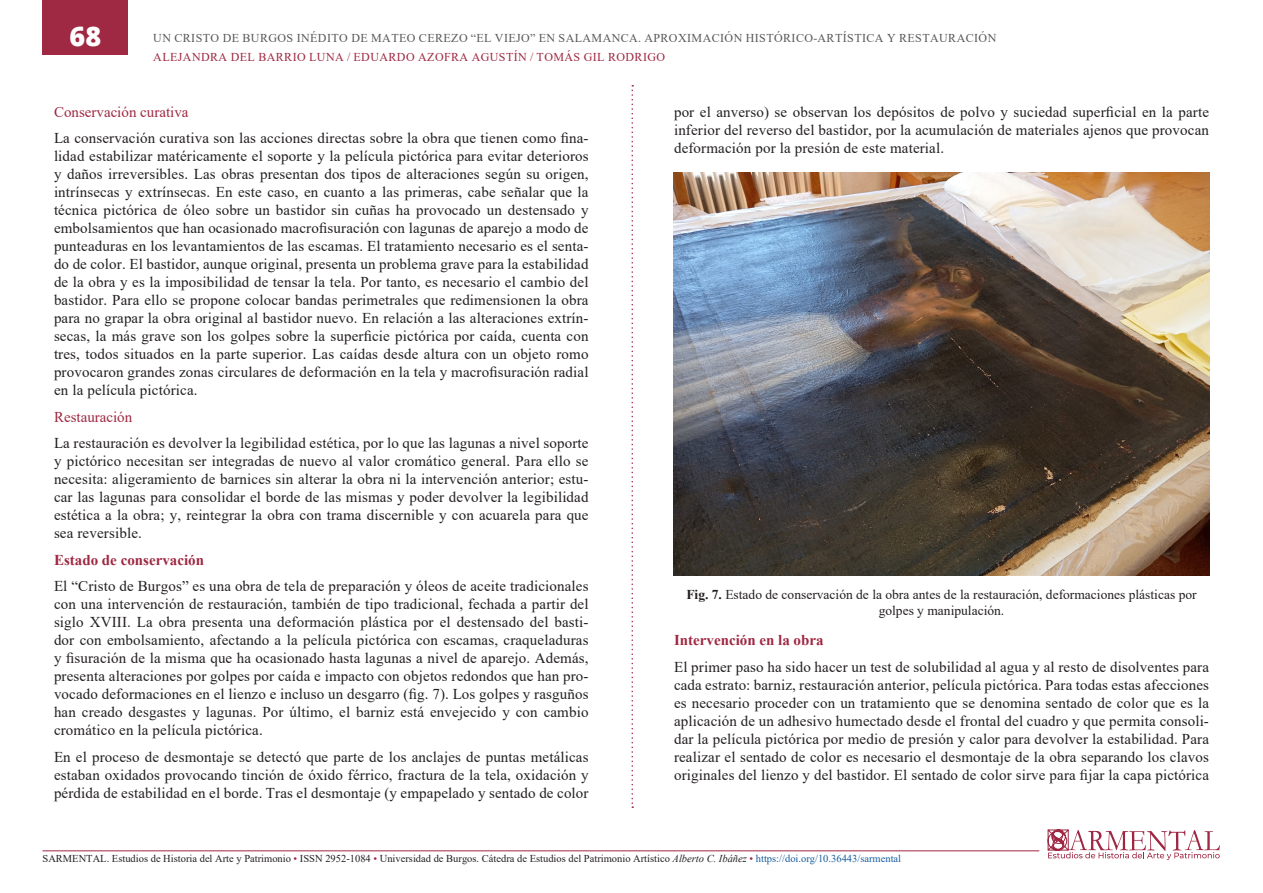
<style>
.page{position:relative;width:1263px;height:893px;background:#fff}
.page>*{position:absolute;margin:0;border:0;box-sizing:border-box;transform-origin:0 0}
.t1{font:800 27px "Open Sans";color:#fff}
.Párrafo-General{font:15px/18px "Times New Roman";letter-spacing:.01em;color:#231f20;text-align:justify}
.Apartado-2{font:700 15px "Times New Roman";color:#9f2842}
.Apartado-3{font:15px "Times New Roman";color:#9f2842}
.Pie-Figura{font:13.5px/16.2px "Times New Roman";color:#231f20;text-align:center}
.t2{font:12px "Times New Roman";letter-spacing:.035em;color:#57585a}
.t3{font:12px "Times New Roman";letter-spacing:.035em;color:#9f2842}
.t4{font:10.5px "Times New Roman";color:#231f20}
.s1{font-weight:700}
.s2{color:#9f2842}
.s3{font-style:italic}
.s4{color:#175d9e}
</style>
<div class="page">
<svg style="left:631px;top:85px;width:2px;height:723px"></svg>
<div style="left:43px;top:0;width:85px;height:54px;background:#9f2842"></div>
<svg style="left:1048px;top:829px;width:172px;height:31px"></svg>
<hr style="left:43px;top:850px;width:996px;height:1px;background:#9f2842">
<img style="left:674px;top:173px;width:535px;height:403px">
<h1 class="t1" style="left:70px;top:15px;width:33px">68</h1>
<p class="t2" style="left:153px;top:30px;width:844px">UN CRISTO DE BURGOS INÉDITO DE MATEO CEREZO “EL VIEJO” EN SALAMANCA. APROXIMACIÓN HISTÓRICO-ARTÍSTICA Y RESTAURACIÓN</p>
<p class="t3" style="left:153px;top:49px;width:513px">ALEJANDRA DEL BARRIO LUNA / EDUARDO AZOFRA AGUSTÍN / TOMÁS GIL RODRIGO</p>
<p class="Apartado-3" style="left:54px;top:101px;width:136px">Conservación curativa</p>
<p class="Párrafo-General" style="left:54px;top:129px;width:536px">La conservación curativa son las acciones directas sobre la obra que tienen como fina&shy;lidad estabilizar matéricamente el soporte y la película pictórica para evitar deterioros y daños irreversibles. Las obras presentan dos tipos de alteraciones según su origen, intrínsecas y extrínsecas. En este caso, en cuanto a las primeras, cabe señalar que la técnica pictórica de óleo sobre un bastidor sin cuñas ha provocado un destensado y embolsamientos que han ocasionado macrofisuración con lagunas de aparejo a modo de punteaduras en los levantamientos de las escamas. El tratamiento necesario es el senta&shy;do de color. El bastidor, aunque original, presenta un problema grave para la estabilidad de la obra y es la imposibilidad de tensar la tela. Por tanto, es necesario el cambio del bastidor. Para ello se propone colocar bandas perimetrales que redimensionen la obra para no grapar la obra original al bastidor nuevo. En relación a las alteraciones extrín&shy;secas, la más grave son los golpes sobre la superficie pictórica por caída, cuenta con tres, todos situados en la parte superior. Las caídas desde altura con un objeto romo provocaron grandes zonas circulares de deformación en la tela y macrofisuración radial en la película pictórica.</p>
<p class="Apartado-3" style="left:54px;top:406px;width:80px">Restauración</p>
<p class="Párrafo-General" style="left:54px;top:434px;width:536px">La restauración es devolver la legibilidad estética, por lo que las lagunas a nivel soporte y pictórico necesitan ser integradas de nuevo al valor cromático general. Para ello se necesita: aligeramiento de barnices sin alterar la obra ni la intervención anterior; estu&shy;car las lagunas para consolidar el borde de las mismas y poder devolver la legibilidad estética a la obra; y, reintegrar la obra con trama discernible y con acuarela para que sea reversible.</p>
<p class="Apartado-2" style="left:54px;top:549px;width:151px">Estado de conservación</p>
<p class="Párrafo-General" style="left:54px;top:577px;width:536px">El “Cristo de Burgos” es una obra de tela de preparación y óleos de aceite tradicionales con una intervención de restauración, también de tipo tradicional, fechada a partir del siglo XVIII. La obra presenta una deformación plástica por el destensado del basti&shy;dor con embolsamiento, afectando a la película pictórica con escamas, craqueladuras y fisuración de la misma que ha ocasionado hasta lagunas a nivel de aparejo. Además, presenta alteraciones por golpes por caída e impacto con objetos redondos que han pro&shy;vocado deformaciones en el lienzo e incluso un desgarro (fig. 7). Los golpes y rasguños han creado desgastes y lagunas. Por último, el barniz está envejecido y con cambio cromático en la película pictórica.</p>
<p class="Párrafo-General" style="left:54px;top:747px;width:536px">En el proceso de desmontaje se detectó que parte de los anclajes de puntas metálicas estaban oxidados provocando tinción de óxido férrico, fractura de la tela, oxidación y pérdida de estabilidad en el borde. Tras el desmontaje (y empapelado y sentado de color</p>
<p class="Párrafo-General" style="left:674px;top:102px;width:536px">por el anverso) se observan los depósitos de polvo y suciedad superficial en la parte inferior del reverso del bastidor, por la acumulación de materiales ajenos que provocan deformación por la presión de este material.</p>
<p class="Pie-Figura" style="left:686px;top:586px;width:512px"><span class="s1">Fig. 7.</span> Estado de conservación de la obra antes de la restauración, deformaciones plásticas por golpes y manipulación.</p>
<p class="Apartado-2" style="left:674px;top:629px;width:151px">Intervención en la obra</p>
<p class="Párrafo-General" style="left:674px;top:657px;width:536px">El primer paso ha sido hacer un test de solubilidad al agua y al resto de disolventes para cada estrato: barniz, restauración anterior, película pictórica. Para todas estas afecciones es necesario proceder con un tratamiento que se denomina sentado de color que es la aplicación de un adhesivo humectado desde el frontal del cuadro y que permita consoli&shy;dar la película pictórica por medio de presión y calor para devolver la estabilidad. Para realizar el sentado de color es necesario el desmontaje de la obra separando los clavos originales del lienzo y del bastidor. El sentado de color sirve para fijar la capa pictórica</p>
<p class="t4" style="left:43px;top:851px;width:860px">SARMENTAL. Estudios de Historia del Arte y Patrimonio <span class="s2">•</span> ISSN 2952-1084 <span class="s2">•</span> Universidad de Burgos. Cátedra de Estudios del Patrimonio Artístico <span class="s3">Alberto C. Ibáñez</span> <span class="s2">•</span> <span class="s4">https://doi.org/10.36443/sarmental</span></p>
</div>
